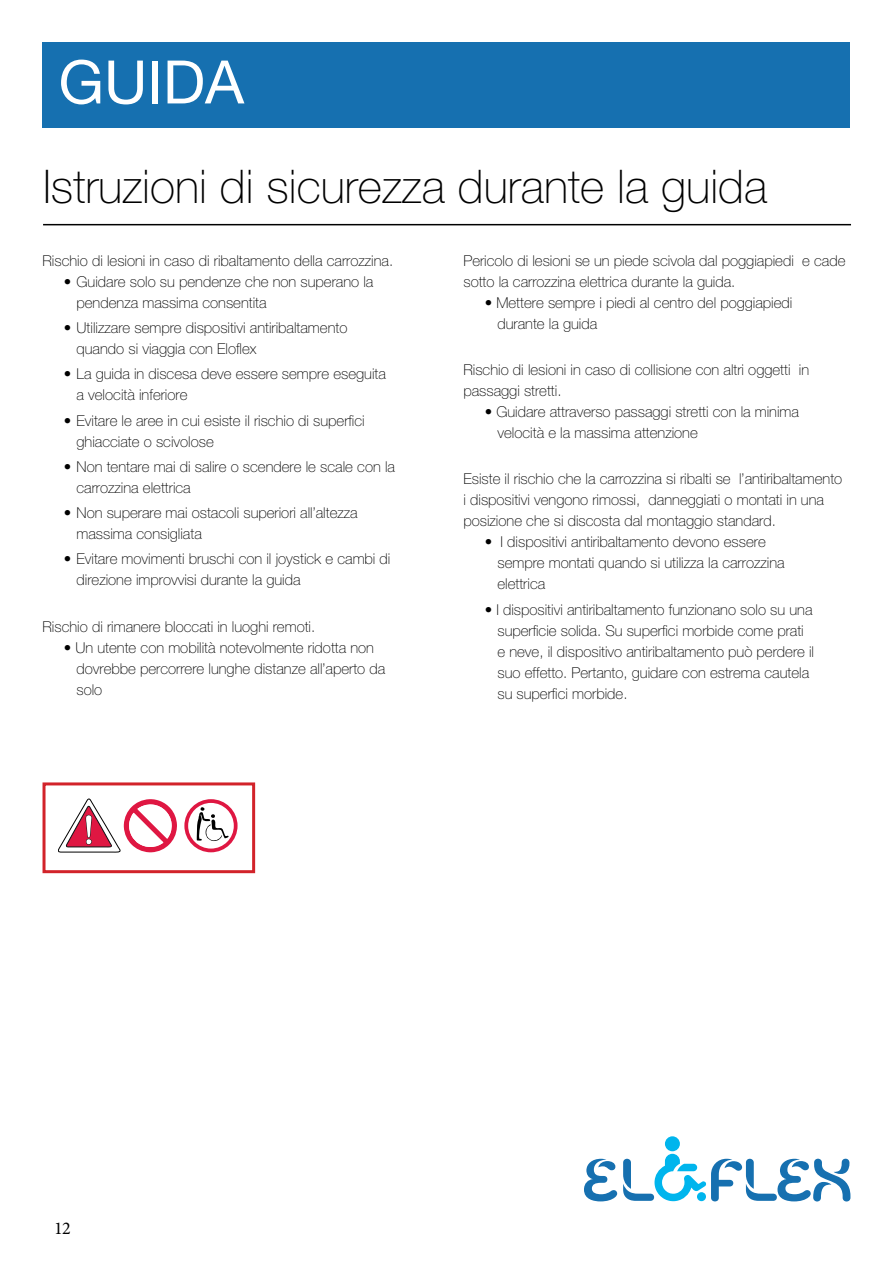
<style>
.page{position:relative;width:893px;height:1263px;background:#fff}
.page>*{position:absolute;margin:0;border:0;box-sizing:border-box;transform-origin:0 0}
.t1{font:60px "Helvetica Neue LT Pro";color:#fff}
.t2{font:100 46.5px "Helvetica Neue LT Pro";color:#000}
.t3{font:18px "Minion Pro";color:#000}
.t4{font:100 15px/21px "Helvetica Neue LT Pro";color:#000}
</style>
<div class="page">
<svg style="left:584px;top:1159px;width:33px;height:42px"></svg>
<div style="left:665px;top:1136px;width:15px;height:15px;background:#00b5ed;border-radius:50%"></div>
<svg style="left:623px;top:1154px;width:227px;height:47px"></svg>
<div style="left:43px;top:43px;width:807px;height:85px;background:#1670b0"></div>
<hr style="left:43px;top:224px;width:808px;height:1px;background:#000">
<div style="left:43px;top:782px;width:212px;height:91px;border:3px solid #d2232a"></div>
<svg style="left:58px;top:799px;width:119px;height:53px"></svg>
<svg style="left:184px;top:799px;width:54px;height:53px"></svg>
<h1 class="t1" style="left:58px;top:46px;width:187px">GUIDA</h1>
<h2 class="t2" style="left:43px;top:160px;width:726px">Istruzioni di sicurezza durante la guida</h2>
<p class="t4" style="left:43px;top:250px;width:352px">Rischio di lesioni in caso di ribaltamento della carrozzina.</p>
<p class="t4" style="left:77px;top:271px;width:298px;text-indent:-13px">• Guidare solo su pendenze che non superano la pendenza massima consentita</p>
<p class="t4" style="left:77px;top:317px;width:272px;text-indent:-13px">• Utilizzare sempre dispositivi antiribaltamento quando si viaggia con Eloflex</p>
<p class="t4" style="left:77px;top:363px;width:311px;text-indent:-13px">• La guida in discesa deve essere sempre eseguita a velocità inferiore</p>
<p class="t4" style="left:77px;top:410px;width:290px;text-indent:-13px">• Evitare le aree in cui esiste il rischio di superfici ghiacciate o scivolose</p>
<p class="t4" style="left:77px;top:456px;width:320px;text-indent:-13px">• Non tentare mai di salire o scendere le scale con la carrozzina elettrica</p>
<p class="t4" style="left:77px;top:502px;width:283px;text-indent:-13px">• Non superare mai ostacoli superiori all’altezza massima consigliata</p>
<p class="t4" style="left:77px;top:548px;width:315px;text-indent:-13px">• Evitare movimenti bruschi con il joystick e cambi di direzione improvvisi durante la guida</p>
<p class="t4" style="left:43px;top:616px;width:274px">Rischio di rimanere bloccati in luoghi remoti.</p>
<p class="t4" style="left:77px;top:637px;width:310px;text-indent:-13px">• Un utente con mobilità notevolmente ridotta non dovrebbe percorrere lunghe distanze all’aperto da solo</p>
<p class="t4" style="left:463px;top:250px;width:384px">Pericolo di lesioni se un piede scivola dal poggiapiedi e cade sotto la carrozzina elettrica durante la guida.</p>
<p class="t4" style="left:497px;top:292px;width:296px;text-indent:-13px">• Mettere sempre i piedi al centro del poggiapiedi durante la guida</p>
<p class="t4" style="left:463px;top:359px;width:347px">Rischio di lesioni in caso di collisione con altri oggetti in passaggi stretti.</p>
<p class="t4" style="left:497px;top:401px;width:303px;text-indent:-13px">• Guidare attraverso passaggi stretti con la minima velocità e la massima attenzione</p>
<p class="t4" style="left:463px;top:468px;width:380px">Esiste il rischio che la carrozzina si ribalti se l’antiribaltamento i dispositivi vengono rimossi, danneggiati o montati in una posizione che si discosta dal montaggio standard.</p>
<p class="t4" style="left:497px;top:531px;width:289px;text-indent:-13px">• I dispositivi antiribaltamento devono essere sempre montati quando si utilizza la carrozzina elettrica</p>
<p class="t4" style="left:497px;top:599px;width:318px;text-indent:-13px">• I dispositivi antiribaltamento funzionano solo su una superficie solida. Su superfici morbide come prati e neve, il dispositivo antiribaltamento può perdere il suo effetto. Pertanto, guidare con estrema cautela su superfici morbide.</p>
<p class="t3" style="left:54px;top:1217px;width:18px">12</p>
</div>
